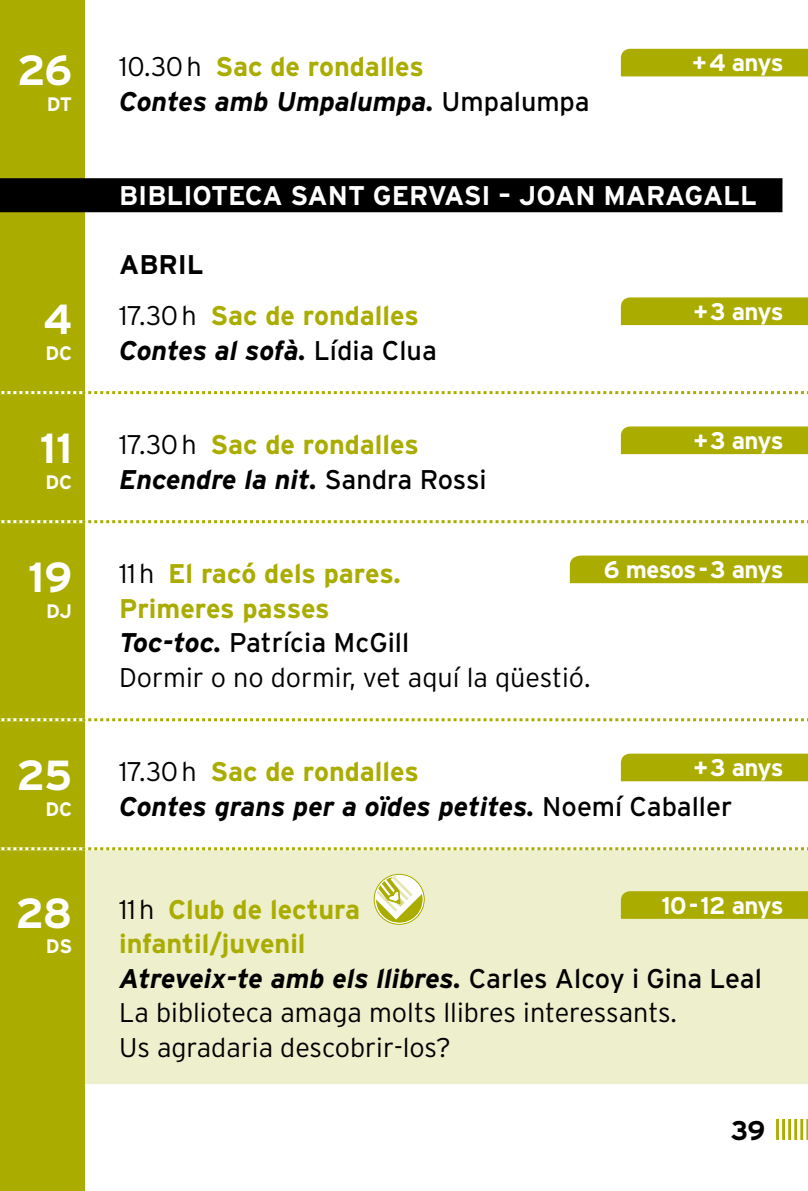
<style>
.page{position:relative;width:808px;height:1191px;background:#fff}
.page>*{position:absolute;margin:0;border:0;box-sizing:border-box;transform-origin:0 0}
.t1{font:300 27px/34.5px "Interstate";color:#000}
.t2{font:700 27px/51.6px "Interstate";color:#aaad00}
.t3{font:italic 700 27px "Interstate";color:#000}
.t4{font:700 27px "Interstate";color:#fff}
.t5{font:700 27px "Interstate";color:#000}
.t6{font:700 24px "Interstate";letter-spacing:-.035em;color:#fff}
.t7{font:700 19.5px "Interstate";letter-spacing:-.005em;color:#fff}
.s1{font-size:42px;color:#fff}
.s2{font-weight:300;color:#000}
.s3{font-weight:400;font-style:normal}
.s4{color:#000}
.s5{font-weight:700;color:#aaad00}
.s6{font-weight:700;font-style:italic}
.s7{font-weight:400}
</style>
<div class="page">
<svg style="left:776px;top:1119px;width:32px;height:21px"></svg>
<div style="left:0;top:0;width:85px;height:1191px;background:#aaad00"></div>
<div style="left:0;top:178px;width:782px;height:34px;background:#000"></div>
<div style="left:85px;top:847px;width:723px;height:237px;background:#eeefcc"></div>
<div style="left:621px;top:49px;width:187px;height:27px;background:#aaad00"></div>
<div style="left:621px;top:297px;width:187px;height:28px;background:#aaad00"></div>
<svg style="left:0;top:391px;width:808px;height:3px"></svg>
<div style="left:621px;top:426px;width:187px;height:28px;background:#aaad00"></div>
<svg style="left:0;top:520px;width:808px;height:3px"></svg>
<div style="left:570px;top:555px;width:238px;height:28px;background:#aaad00"></div>
<svg style="left:0;top:718px;width:808px;height:3px"></svg>
<div style="left:621px;top:753px;width:187px;height:28px;background:#aaad00"></div>
<svg style="left:0;top:847px;width:808px;height:3px;background:#d6d887"></svg>
<svg style="left:375px;top:874px;width:49px;height:50px"></svg>
<svg style="left:375px;top:875px;width:48px;height:44px"></svg>
<div style="left:374px;top:873px;width:51px;height:52px;border:1px solid #aaad00;border-radius:50%"></div>
<div style="left:375px;top:875px;width:48px;height:48px;border:1px solid #fff;border-radius:50%"></div>
<svg style="left:621px;top:891px;width:187px;height:28px;background:#abad03"></svg>
<p class="t2" style="left:17px;top:41px;width:408px"><span class="s1">26</span> <span class="s2">10.30h</span> Sac de rondalles</p>
<p class="t6" style="left:692px;top:49px;width:93px">+4 anys</p>
<p class="t7" style="left:47px;top:93px;width:27px">DT</p>
<p class="t3" style="left:119px;top:86px;width:472px">Contes amb Umpalumpa. <span class="s3">Umpalumpa</span></p>
<p class="t4" style="left:119px;top:180px;width:33px">Bibli</p>
<p class="t4" style="left:192px;top:180px;width:37px">oteca</p>
<p class="t4" style="left:290px;top:180px;width:37px">Sant</p>
<p class="t4" style="left:373px;top:180px;width:87px">Gervasi</p>
<p class="t4" style="left:498px;top:180px;width:147px">– Joan Maragall</p>
<p class="t2" style="left:43px;top:238px;width:377px;text-indent:76px"><span class="s4">ABRIL<br></span><span class="s1">4</span> <span class="s2">17.30h</span> Sac de rondalles</p>
<p class="t7" style="left:45px;top:342px;width:28px">DC</p>
<p class="t3" style="left:119px;top:335px;width:319px">Contes al sofà. <span class="s3">Lídia Clua</span></p>
<p class="t6" style="left:693px;top:298px;width:92px">+3 anys</p>
<p class="t2" style="left:40px;top:418px;width:380px"><span class="s1">11</span> <span class="s2">17.30h</span> Sac de rondalles</p>
<p class="t6" style="left:693px;top:427px;width:92px">+3 anys</p>
<p class="t7" style="left:45px;top:471px;width:28px">DC</p>
<p class="t3" style="left:119px;top:464px;width:369px">Encendre la nit. <span class="s3">Sandra Rossi</span></p>
<p class="t2" style="left:28px;top:548px;width:374px"><span class="s1">19</span> <span class="s2">11h</span> El racó dels pares.</p>
<p class="t6" style="left:604px;top:556px;width:181px">6 mesos-3 anys</p>
<p class="t7" style="left:46px;top:600px;width:28px">DJ</p>
<p class="t1" style="left:119px;top:591px;width:473px"><span class="s5">Primeres passes<br></span><span class="s6">Toc-toc.</span> <span class="s7">Patrícia McGill<br></span>Dormir o no dormir, vet aquí la qüestió.</p>
<p class="t2" style="left:17px;top:746px;width:404px"><span class="s1">25</span> <span class="s2">17.30h</span> Sac de rondalles</p>
<p class="t6" style="left:693px;top:754px;width:92px">+3 anys</p>
<p class="t7" style="left:45px;top:798px;width:28px">DC</p>
<p class="t3" style="left:119px;top:791px;width:615px">Contes grans per a oïdes petites. <span class="s3">Noemí Caballer</span></p>
<p class="t2" style="left:16px;top:883px;width:346px"><span class="s1">28</span> <span class="s2">11h</span> Club de lectura</p>
<p class="t6" style="left:661px;top:891px;width:124px">10-12 anys</p>
<p class="t7" style="left:46px;top:935px;width:28px">DS</p>
<p class="t1" style="left:119px;top:926px;width:644px"><span class="s5">infantil/juvenil<br></span><span class="s6">Atreveix-te amb els llibres.</span> <span class="s7">Carles Alcoy i Gina Leal </span>La biblioteca amaga molts llibres interessants.<br>Us agradaria descobrir-los?</p>
<p class="t5" style="left:731px;top:1115px;width:36px">39</p>
</div>
